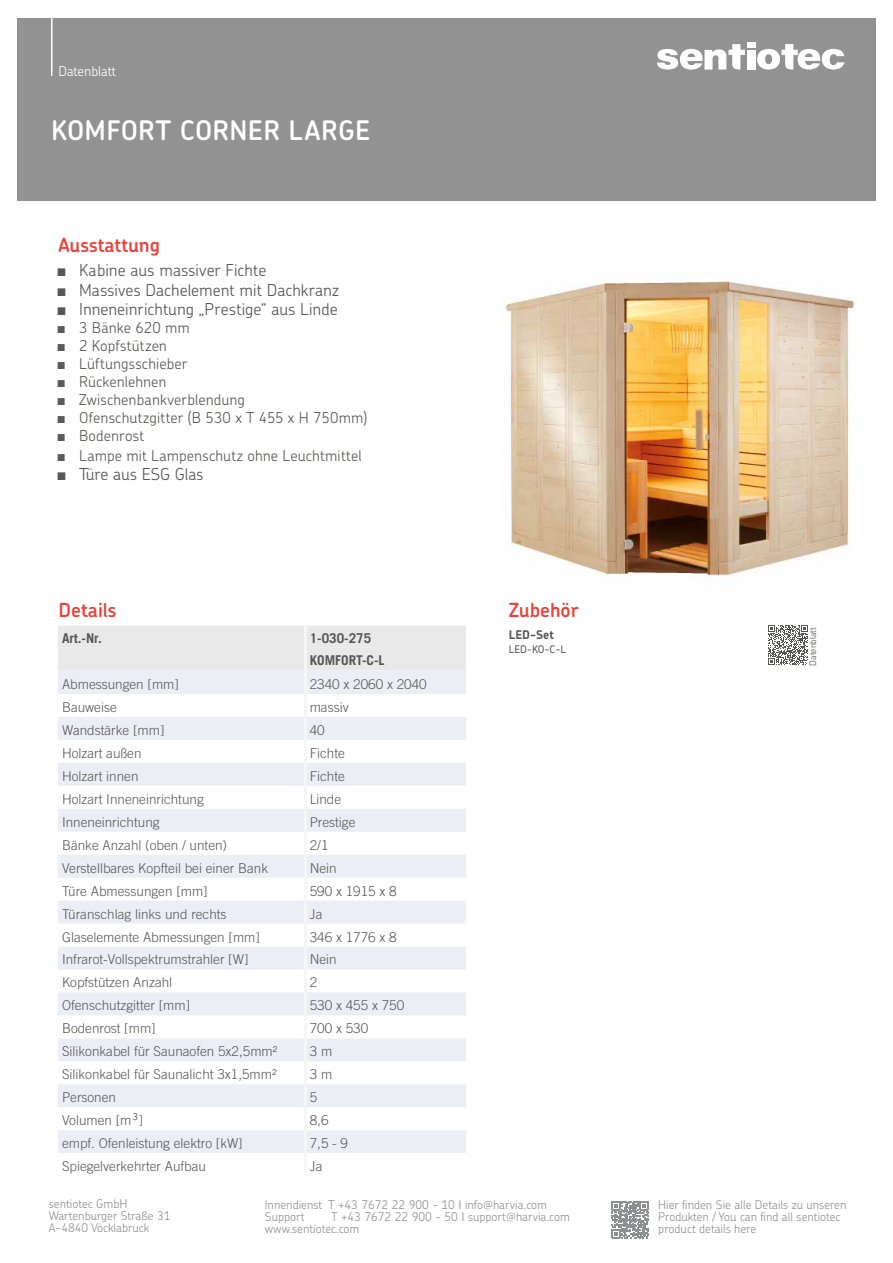
<style>
.page{position:relative;width:893px;height:1263px;background:#fff}
.page>*{position:absolute;margin:0;border:0;box-sizing:border-box;transform-origin:0 0}
.t1{font:600 27px "Chevin Pro";letter-spacing:.01em;color:#fff}
.t2{font:600 19.5px "Chevin Pro";color:#e8423b}
.t3{font:300 16.5px "Chevin Pro";color:#575756}
.t4{font:300 15px "Chevin Pro";letter-spacing:.01em;color:#5d5b59}
.t5{font:300 13.5px "Trade Gothic LT Com";color:#575756}
.t6{font:700 13.5px/22.4px "Trade Gothic LT Com";color:#575756}
.t7{font:300 13.5px "Chevin Pro";color:#fff}
.t8{font:300 12px/12px "Chevin Pro";color:#929292}
.t9{font:700 12px "Chevin Pro";color:#575756}
.t10{font:500 10.5px "Chevin Pro";color:#575756}
.t11{font:300 9px "Chevin Pro";color:#575756}
.s1{font-family:"Arial Narrow";font-weight:400}
.s2{font-family:"Chevin Pro";font-size:16.5px}
</style>
<div class="page">
<div style="left:17px;top:18px;width:859px;height:183px;background:#929292"></div>
<svg style="left:657px;top:44px;width:88px;height:26px"></svg>
<svg style="left:757px;top:44px;width:87px;height:26px"></svg>
<div style="left:747px;top:50px;width:8px;height:20px;background:#fff"></div>
<div style="left:747px;top:43px;width:8px;height:5px;background:#fff"></div>
<hr style="left:51px;top:4px;width:2px;height:72px;background:#fff">
<svg style="left:611px;top:1201px;width:37px;height:37px"></svg>
<div style="left:58px;top:626px;width:408px;height:44px;background:#e9e9e9"></div>
<svg style="left:58px;top:670px;width:408px;height:116px;fill:#eceef5"></svg>
<svg style="left:58px;top:809px;width:408px;height:344px;fill:#eceef5"></svg>
<hr style="left:304px;top:626px;width:3px;height:21px;background:#f6f6f6">
<hr style="left:304px;top:647px;width:3px;height:23px;background:#f6f6f6">
<hr style="left:304px;top:670px;width:3px;height:24px;background:#f6f6f6">
<hr style="left:304px;top:694px;width:3px;height:23px;background:#f6f6f6">
<hr style="left:304px;top:717px;width:3px;height:23px;background:#f6f6f6">
<hr style="left:304px;top:740px;width:3px;height:23px;background:#f6f6f6">
<hr style="left:304px;top:763px;width:3px;height:23px;background:#f6f6f6">
<hr style="left:304px;top:786px;width:3px;height:23px;background:#f6f6f6">
<hr style="left:304px;top:809px;width:3px;height:23px;background:#f6f6f6">
<hr style="left:304px;top:832px;width:3px;height:23px;background:#f6f6f6">
<hr style="left:304px;top:855px;width:3px;height:23px;background:#f6f6f6">
<hr style="left:304px;top:878px;width:3px;height:22px;background:#f6f6f6">
<hr style="left:304px;top:900px;width:3px;height:23px;background:#f6f6f6">
<hr style="left:304px;top:923px;width:3px;height:23px;background:#f6f6f6">
<hr style="left:304px;top:946px;width:3px;height:23px;background:#f6f6f6">
<hr style="left:304px;top:969px;width:3px;height:23px;background:#f6f6f6">
<hr style="left:304px;top:992px;width:3px;height:23px;background:#f6f6f6">
<hr style="left:304px;top:1015px;width:3px;height:23px;background:#f6f6f6">
<hr style="left:304px;top:1038px;width:3px;height:23px;background:#f6f6f6">
<hr style="left:304px;top:1061px;width:3px;height:23px;background:#f6f6f6">
<hr style="left:304px;top:1084px;width:3px;height:23px;background:#f6f6f6">
<hr style="left:304px;top:1107px;width:3px;height:23px;background:#f6f6f6">
<hr style="left:304px;top:1130px;width:3px;height:23px;background:#f6f6f6">
<hr style="left:304px;top:1153px;width:3px;height:23px;background:#f6f6f6">
<img style="left:505px;top:272px;width:351px;height:313px">
<svg style="left:768px;top:625px;width:40px;height:40px"></svg>
<p class="t7" style="left:58px;top:62px;width:59px">Datenblatt</p>
<h1 class="t1" style="left:51px;top:112px;width:321px">KOMFORT CORNER LARGE</h1>
<h2 class="t2" style="left:58px;top:232px;width:103px">Ausstattung</h2>
<p class="t3" style="left:58px;top:259px;width:210px"><span class="s1">■</span> Kabine aus massiver Fichte</p>
<p class="t3" style="left:58px;top:279px;width:283px"><span class="s1">■</span> Massives Dachelement mit Dachkranz</p>
<p class="t3" style="left:58px;top:298px;width:281px"><span class="s1">■</span> Inneneinrichtung „Prestige“ aus Linde</p>
<p class="t4" style="left:58px;top:318px;width:133px"><span class="s1">■</span> 3 Bänke 620 mm</p>
<p class="t4" style="left:58px;top:336px;width:111px"><span class="s1">■</span> 2 Kopfstützen</p>
<p class="t4" style="left:58px;top:354px;width:131px"><span class="s1">■</span> Lüftungsschieber</p>
<p class="t4" style="left:58px;top:372px;width:110px"><span class="s1">■</span> Rückenlehnen</p>
<p class="t4" style="left:58px;top:390px;width:189px"><span class="s1">■</span> Zwischenbankverblendung</p>
<p class="t4" style="left:58px;top:408px;width:311px"><span class="s1">■</span> Ofenschutzgitter (B 530 x T 455 x H 750mm)</p>
<p class="t4" style="left:58px;top:426px;width:88px"><span class="s1">■</span> Bodenrost</p>
<p class="t4" style="left:58px;top:445px;width:306px"><span class="s1">■</span> Lampe mit Lampenschutz ohne Leuchtmittel</p>
<p class="t3" style="left:58px;top:463px;width:147px"><span class="s1">■</span> Türe aus ESG Glas</p>
<h2 class="t2" style="left:58px;top:597px;width:60px">Details</h2>
<h2 class="t2" style="left:509px;top:597px;width:72px">Zubehör</h2>
<p class="t6" style="left:62px;top:627px;width:41px">Art.-Nr.</p>
<p class="t6" style="left:310px;top:627px;width:76px">1-030-275<br>KOMFORT-C-L</p>
<p class="t5" style="left:62px;top:676px;width:118px">Abmessungen [mm]</p>
<p class="t5" style="left:310px;top:676px;width:119px">2340 x 2060 x 2040</p>
<p class="t5" style="left:62px;top:699px;width:56px">Bauweise</p>
<p class="t5" style="left:310px;top:699px;width:40px">massiv</p>
<p class="t5" style="left:62px;top:722px;width:104px">Wandstärke [mm]</p>
<p class="t5" style="left:310px;top:722px;width:17px">40</p>
<p class="t5" style="left:62px;top:745px;width:81px">Holzart außen</p>
<p class="t5" style="left:310px;top:745px;width:37px">Fichte</p>
<p class="t5" style="left:62px;top:768px;width:78px">Holzart innen</p>
<p class="t5" style="left:310px;top:768px;width:37px">Fichte</p>
<p class="t5" style="left:62px;top:791px;width:143px">Holzart Inneneinrichtung</p>
<p class="t5" style="left:310px;top:791px;width:33px">Linde</p>
<p class="t5" style="left:62px;top:814px;width:99px">Inneneinrichtung</p>
<p class="t5" style="left:310px;top:814px;width:47px">Prestige</p>
<p class="t5" style="left:62px;top:837px;width:167px">Bänke Anzahl (oben / unten)</p>
<p class="t5" style="left:310px;top:837px;width:20px">2/1</p>
<p class="t5" style="left:62px;top:860px;width:208px">Verstellbares Kopfteil bei einer Bank</p>
<p class="t5" style="left:310px;top:860px;width:28px">Nein</p>
<p class="t5" style="left:62px;top:883px;width:147px">Türe Abmessungen [mm]</p>
<p class="t5" style="left:310px;top:883px;width:89px">590 x 1915 x 8</p>
<p class="t5" style="left:62px;top:906px;width:166px">Türanschlag links und rechts</p>
<p class="t5" style="left:310px;top:906px;width:14px">Ja</p>
<p class="t5" style="left:62px;top:929px;width:199px">Glaselemente Abmessungen [mm]</p>
<p class="t5" style="left:310px;top:929px;width:89px">346 x 1776 x 8</p>
<p class="t5" style="left:62px;top:952px;width:188px">Infrarot-Vollspektrumstrahler [W]</p>
<p class="t5" style="left:310px;top:952px;width:28px">Nein</p>
<p class="t5" style="left:62px;top:974px;width:112px">Kopfstützen Anzahl</p>
<p class="t5" style="left:310px;top:974px;width:9px">2</p>
<p class="t5" style="left:62px;top:997px;width:130px">Ofenschutzgitter [mm]</p>
<p class="t5" style="left:310px;top:997px;width:96px">530 x 455 x 750</p>
<p class="t5" style="left:62px;top:1020px;width:95px">Bodenrost [mm]</p>
<p class="t5" style="left:310px;top:1020px;width:60px">700 x 530</p>
<p class="t5" style="left:62px;top:1043px;width:217px">Silikonkabel für Saunaofen 5x2,5mm²</p>
<p class="t5" style="left:310px;top:1043px;width:24px">3 m</p>
<p class="t5" style="left:62px;top:1066px;width:216px">Silikonkabel für Saunalicht 3x1,5mm²</p>
<p class="t5" style="left:310px;top:1066px;width:24px">3 m</p>
<p class="t5" style="left:62px;top:1089px;width:56px">Personen</p>
<p class="t5" style="left:310px;top:1089px;width:9px">5</p>
<p class="t5" style="left:62px;top:1112px;width:83px">Volumen [m<span class="s2">³</span>]</p>
<p class="t5" style="left:310px;top:1112px;width:20px">8,6</p>
<p class="t5" style="left:62px;top:1135px;width:182px">empf. Ofenleistung elektro [kW]</p>
<p class="t5" style="left:310px;top:1135px;width:40px">7,5 - 9</p>
<p class="t5" style="left:62px;top:1158px;width:146px">Spiegelverkehrter Aufbau</p>
<p class="t5" style="left:310px;top:1158px;width:14px">Ja</p>
<p class="t9" style="left:509px;top:626px;width:47px">LED-Set</p>
<p class="t10" style="left:509px;top:642px;width:59px">LED-KO-C-L</p>
<p class="t11" style="left:807px;top:665px;width:40px;rotate:-90deg">Datenblatt</p>
<p class="t8" style="left:49px;top:1197px;width:123px">sentiotec GmbH<br>Wartenburger Straße 31<br>A-4840 Vöcklabruck</p>
<p class="t8" style="left:658px;top:1199px;width:190px">Hier finden Sie alle Details zu unseren<br>Produkten / You can find all sentiotec product details here</p>
<p class="t8" style="left:265px;top:1198px;width:284px">Innendienst T +43 7672 22 900 - 10 info@harvia.com<br>Support</p>
<p class="t8" style="left:265px;top:1210px;width:307px;text-indent:66px">T +43 7672 22 900 - 50 support@harvia.com www.sentiotec.com</p>
</div>
